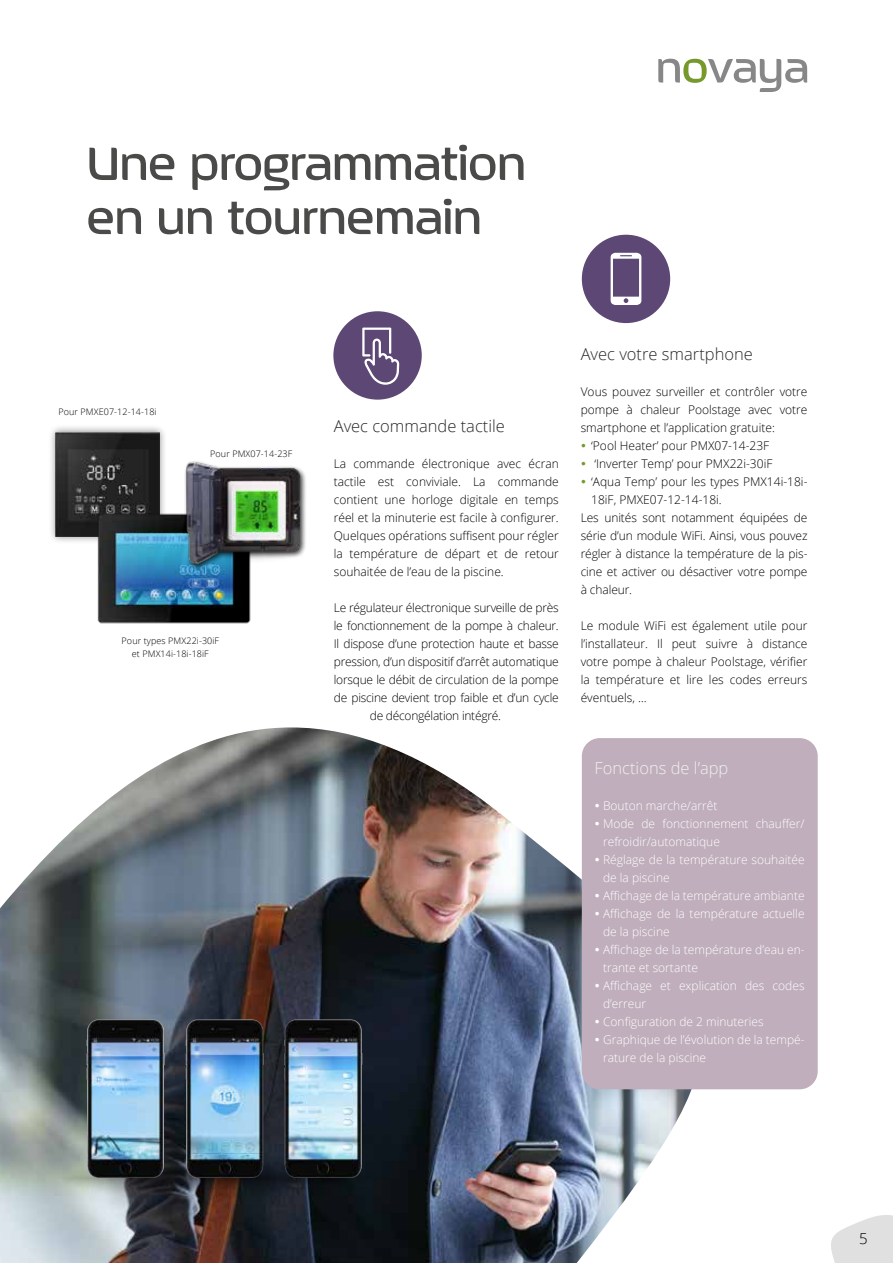
<style>
.page{position:relative;width:893px;height:1263px;background:#fff}
.page>*{position:absolute;margin:0;border:0;box-sizing:border-box;transform-origin:0 0}
.t1{font:500 52.5px/54px "September";color:#4a4a49}
.t2{font:300 16.5px "Open Sans";color:#282827}
.t3{font:300 16.5px "Open Sans";color:#f1f1f1}
.t4{font:300 15px "Open Sans";color:#000}
.t5{font:300 12px/18px "Open Sans";letter-spacing:-.01em;color:#000;text-align:justify}
.t6{font:300 12px/18px "Open Sans";color:#fff}
.t7{font:300 9px/13.5px "Open Sans";letter-spacing:.01em;color:#000;text-align:center}
</style>
<div class="page">
<img style="left:0;top:727px;width:702px;height:536px">
<div style="left:582px;top:235px;width:88px;height:88px;background:#5d4774;border-radius:50%"></div>
<svg style="left:611px;top:253px;width:30px;height:52px"></svg>
<div style="left:582px;top:738px;width:236px;height:351px;background:#c0aebc;border-radius:18px"></div>
<svg style="left:58px;top:1153px;width:321px;height:51px;background:#3a3b3d"></svg>
<img style="left:87px;top:1019px;width:77px;height:159px">
<img style="left:186px;top:1019px;width:78px;height:159px">
<img style="left:284px;top:1019px;width:78px;height:159px">
<div style="left:48px;top:424px;width:119px;height:120px;background:#000;opacity:.45"></div>
<img style="left:56px;top:432px;width:103px;height:104px">
<img style="left:87px;top:505px;width:164px;height:119px">
<img style="left:156px;top:457px;width:150px;height:113px">
<svg style="left:190px;top:541px;width:115px;height:24px;background:#576065"></svg>
<div style="left:333px;top:311px;width:89px;height:89px;background:#5d4774;border-radius:50%"></div>
<svg style="left:362px;top:328px;width:37px;height:57px"></svg>
<svg style="left:658px;top:59px;width:149px;height:33px"></svg>
<svg style="left:831px;top:1215px;width:62px;height:48px"></svg>
<h1 class="t1" style="left:87px;top:135px;width:440px">Une programmation en un tournemain</h1>
<p class="t7" style="left:58px;top:405px;width:100px">Pour PMXE07-12-14-18i</p>
<p class="t7" style="left:210px;top:447px;width:84px">Pour PMX07-14-23F</p>
<p class="t7" style="left:122px;top:634px;width:99px">Pour types PMX22i-30iF et PMX14i-18i-18iF</p>
<h2 class="t2" style="left:334px;top:415px;width:173px">Avec commande tactile</h2>
<p class="t5" style="left:334px;top:454px;width:227px">La commande électronique avec écran tactile est conviviale. La commande contient une horloge digitale en temps réel et la minuterie est facile à configurer.<br>Quelques opérations suffisent pour régler la température de départ et de retour souhaitée de l’eau de la piscine.</p>
<p class="t5" style="left:334px;top:598px;width:227px">Le régulateur électronique surveille de près</p>
<p class="t5" style="left:334px;top:616px;width:227px">le fonctionnement de la pompe à chaleur.</p>
<p class="t5" style="left:334px;top:634px;width:227px">Il dispose d’une protection haute et basse</p>
<p class="t5" style="left:334px;top:652px;width:227px">pression, d’un dispositif d’arrêt automatique</p>
<p class="t5" style="left:334px;top:670px;width:227px">lorsque le débit de circulation de la pompe</p>
<p class="t5" style="left:334px;top:688px;width:227px">de piscine devient trop faible et d’un cycle</p>
<p class="t5" style="left:370px;top:706px;width:133px">de décongélation intégré.</p>
<h2 class="t2" style="left:581px;top:343px;width:174px">Avec votre smartphone</h2>
<p class="t5" style="left:581px;top:382px;width:228px">Vous pouvez surveiller et contrôler votre</p>
<p class="t5" style="left:581px;top:400px;width:228px">pompe à chaleur Poolstage avec votre</p>
<p class="t5" style="left:581px;top:418px;width:196px">smartphone et l’application gratuite:</p>
<p class="t5" style="left:591px;top:436px;width:180px">‘Pool Heater’ pour PMX07-14-23F</p>
<p class="t5" style="left:594px;top:454px;width:180px">‘Inverter Temp’ pour PMX22i-30iF</p>
<p class="t5" style="left:591px;top:472px;width:218px">‘Aqua Temp’ pour les types PMX14i-18i-</p>
<p class="t5" style="left:591px;top:490px;width:132px">18iF, PMXE07-12-14-18i.</p>
<p class="t5" style="left:581px;top:508px;width:228px">Les unités sont notamment équipées de</p>
<p class="t5" style="left:581px;top:526px;width:228px">série d’un module WiFi. Ainsi, vous pouvez</p>
<p class="t5" style="left:581px;top:544px;width:228px">régler à distance la température de la pis-</p>
<p class="t5" style="left:581px;top:562px;width:228px">cine et activer ou désactiver votre pompe</p>
<p class="t5" style="left:581px;top:580px;width:53px">à chaleur.</p>
<p class="t5" style="left:581px;top:616px;width:228px">Le module WiFi est également utile pour l’installateur. Il peut suivre à distance votre pompe à chaleur Poolstage, vérifier la température et lire les codes erreurs éventuels, …</p>
<h2 class="t3" style="left:595px;top:757px;width:135px">Fonctions de l’app</h2>
<p class="t6" style="left:603px;top:796px;width:203px">Bouton marche/arrêt<br>Mode de fonctionnement chauffer/ refroidir/automatique<br>Réglage de la température souhaitée de la piscine<br>Affichage de la température ambiante<br>Affichage de la température actuelle de la piscine<br>Affichage de la température d’eau en&shy;trante et sortante<br>Affichage et explication des codes d’erreur<br>Configuration de 2 minuteries<br>Graphique de l’évolution de la tempé&shy;rature de la piscine</p>
<p class="t4" style="left:859px;top:1228px;width:10px">5</p>
</div>
